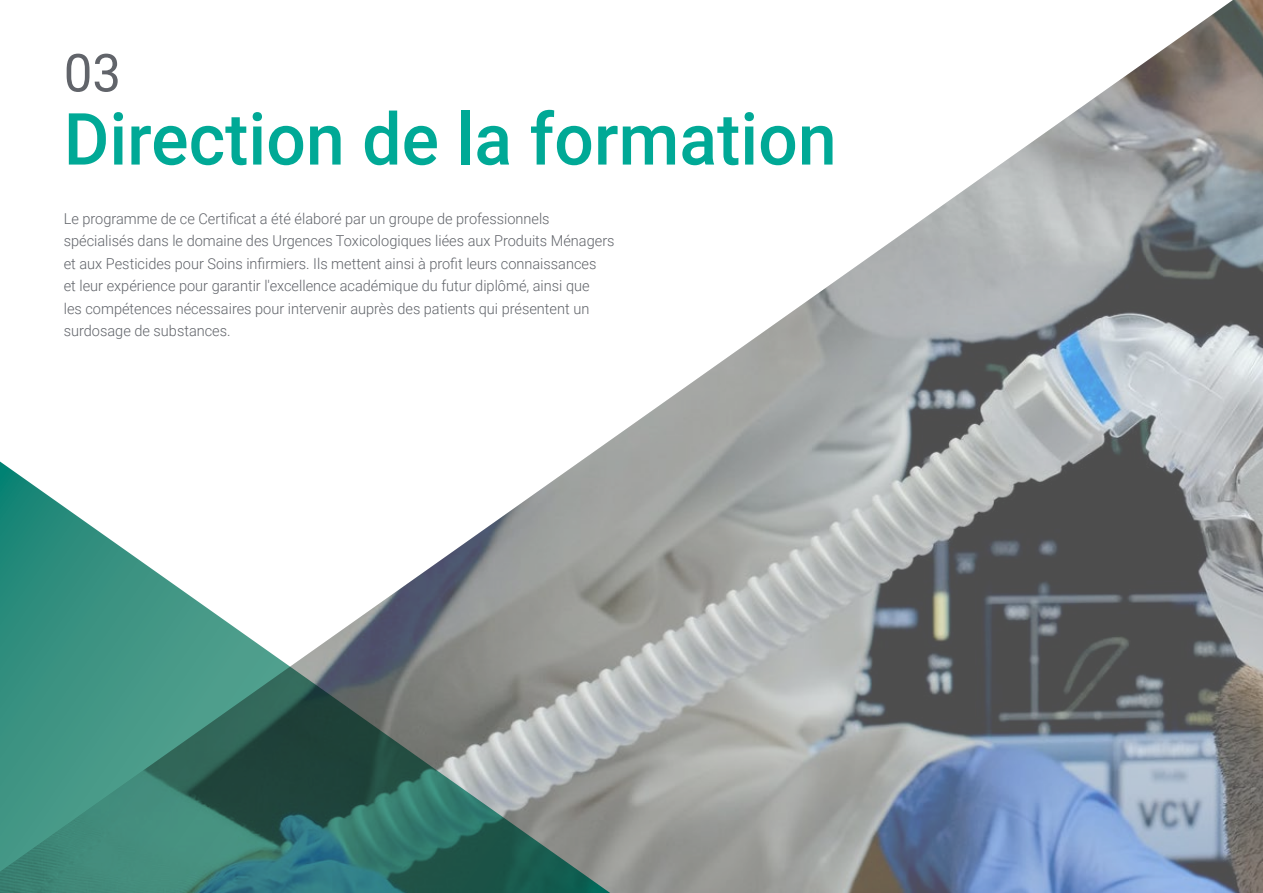
<style>
.page{position:relative;width:1263px;height:893px;background:#fff}
.page>*{position:absolute;margin:0;border:0;box-sizing:border-box;transform-origin:0 0}
.t1{font:500 72px "Roboto";color:#00a996}
.t2{font:52.5px "Roboto";color:#61646a}
.t3{font:300 15px/22.5px "Roboto";color:#61646a}
</style>
<div class="page">
<img style="left:602px;top:0;width:661px;height:893px">
<svg style="left:0;top:446px;width:640px;height:447px"></svg>
<h2 class="t2" style="left:64px;top:36px;width:59px">03</h2>
<h1 class="t1" style="left:64px;top:89px;width:774px">Direction de la formation</h1>
<p class="t3" style="left:64px;top:207px;width:552px">Le programme de ce Certificat a été élaboré par un groupe de professionnels spécialisés dans le domaine des Urgences Toxicologiques liées aux Produits Ménagers et aux Pesticides pour Soins infirmiers. Ils mettent ainsi à profit leurs connaissances<br>et leur expérience pour garantir l'excellence académique du futur diplômé, ainsi que<br>les compétences nécessaires pour intervenir auprès des patients qui présentent un surdosage de substances.</p>
</div>
